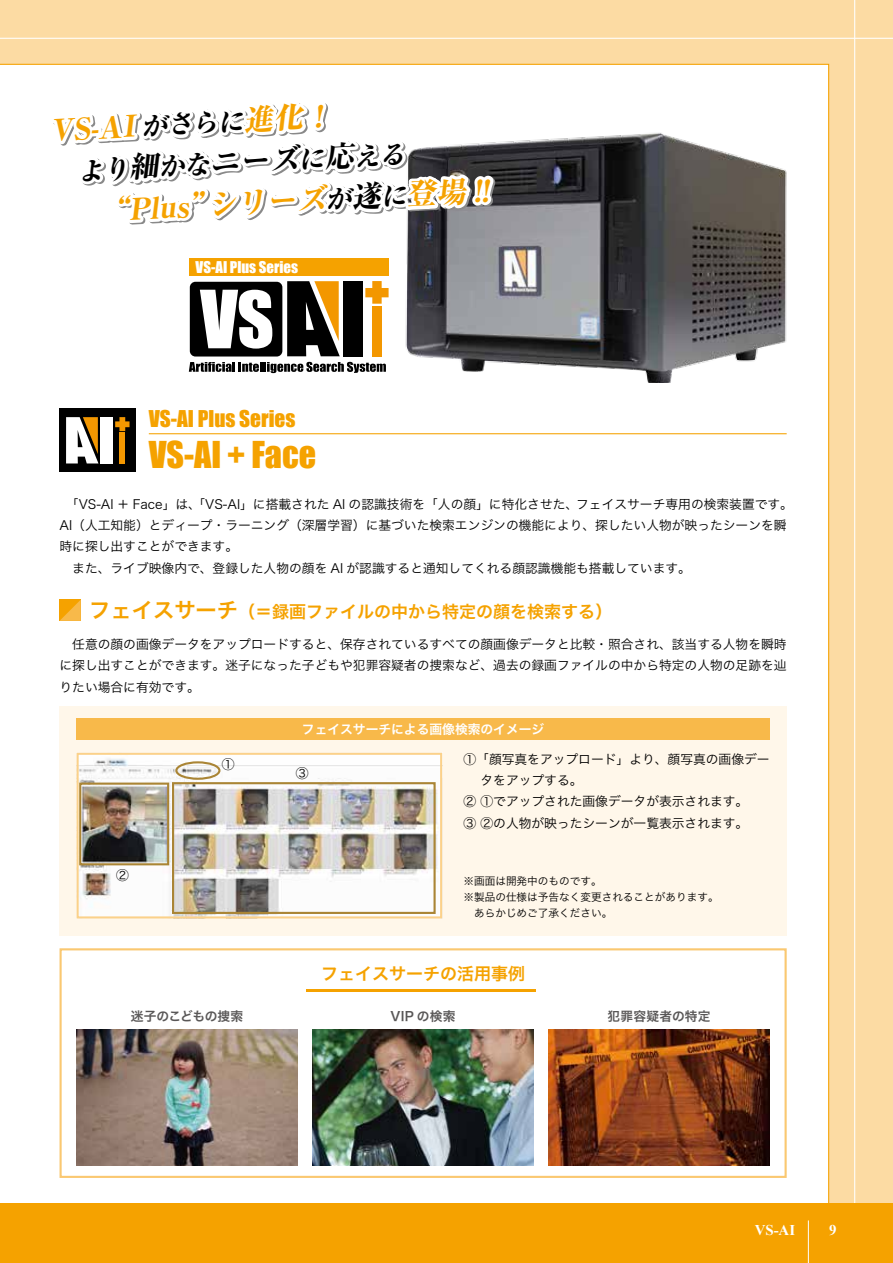
<style>
.page{position:relative;width:893px;height:1263px;background:#fff}
.page>*{position:absolute;margin:0;border:0;box-sizing:border-box;transform-origin:0 0}
.t1{font:34.05px "Impact";color:#f5a200}
.t2{font:italic 800 29.7px "Ryumin Pro";color:#f5a200}
.t3{font:italic 800 25.5px "Ryumin Pro";color:#000}
.t4{font:21.3px "Impact";color:#f5a200}
.t5{font:16.95px "Hira Kaku Pro W6";color:#f5a200}
.t6{font:14.85px "Impact";color:#fff}
.t7{font:700 14.85px "Times New Roman";color:#fff}
.t8{font:12.75px/21.3px "Hira Kaku Pro W3";color:#000}
.t9{font:12.75px "Hira Kaku Pro W6";color:#fff}
.t10{font:12.75px "Hira Kaku Pro W6";letter-spacing:.005em;color:#595757}
.t11{font:12.75px "Hira Kaku Pro W6";letter-spacing:-.02em;color:#595757}
.t12{font:10.65px/15.9px "Hira Kaku Pro W3";color:#000}
.s1{font-size:25.5px;color:#000}
.s2{font-size:29.7px}
.s3{color:#000}
.s4{font-size:21.3px}
</style>
<div class="page">
<div style="left:0;top:0;width:893px;height:1203px;background:#fcdba3"></div>
<hr style="left:0;top:38px;width:893px;height:1px;background:#fff">
<hr style="left:854px;top:0;width:1px;height:1203px;background:#fff">
<div style="left:0;top:63px;width:830px;height:1140px;background:#fff"></div>
<div style="left:60px;top:706px;width:727px;height:229px;background:#fff7ea"></div>
<svg style="left:189px;top:362px;width:194px;height:11px;background:#717171"></svg>
<img style="left:383px;top:111px;width:408px;height:272px">
<img style="left:80px;top:756px;width:359px;height:159px">
<div style="left:77px;top:753px;width:365px;height:165px;border:2px solid #fbd18a"></div>
<div style="left:79px;top:782px;width:90px;height:83px;border:2px solid #aa8535"></div>
<div style="left:172px;top:782px;width:264px;height:132px;border:2px solid #aa8535"></div>
<div style="left:0;top:1203px;width:893px;height:60px;background:#f5a200"></div>
<hr style="left:808px;top:1220px;width:1px;height:43px;background:#fff">
<div style="left:175px;top:761px;width:45px;height:19px;border:2px solid #aa8535;border-radius:50%"></div>
<div style="left:60px;top:948px;width:727px;height:230px;background:#fff;border:2px solid #fac871"></div>
<hr style="left:306px;top:990px;width:230px;height:2px;background:#f5a200">
<img style="left:77px;top:1029px;width:221px;height:136px">
<img style="left:313px;top:1029px;width:221px;height:136px">
<img style="left:549px;top:1029px;width:221px;height:136px">
<svg style="left:60px;top:600px;width:21px;height:21px"></svg>
<hr style="left:149px;top:433px;width:638px;height:1px;background:#f5a200">
<div style="left:60px;top:408px;width:76px;height:64px;background:#000"></div>
<div style="left:101px;top:417px;width:12px;height:46px;background:#fff"></div>
<svg style="left:66px;top:417px;width:32px;height:46px"></svg>
<div style="left:119px;top:433px;width:6px;height:31px;background:#f39700"></div>
<svg style="left:115px;top:417px;width:15px;height:14px"></svg>
<svg style="left:47px;top:37px;width:452px;height:319px;background:#dcd6cc"></svg>
<div style="left:77px;top:719px;width:693px;height:21px;background:#f8b94a"></div>
<h2 class="t2" style="left:49px;top:107px;width:284px;rotate:-3deg">VS-AI <span class="s1">がさらに</span>進化！</h2>
<h3 class="t3" style="left:52px;top:152px;width:354px;rotate:-3deg">　より<span class="s2">細</span>かな<span class="s2">ニーズ</span>に<span class="s2">応</span>える</h3>
<h2 class="t2" style="left:53px;top:189px;width:436px;rotate:-3deg">　　“Plus”シリーズ<span class="s1">が</span><span class="s3">遂</span><span class="s1">に</span>登場 !!</h2>
<p class="t6" style="left:196px;top:256px;width:104px">VS-AI Plus Series</p>
<h3 class="t4" style="left:149px;top:402px;width:148px">VS-AI Plus Series</h3>
<h1 class="t1" style="left:149px;top:429px;width:169px">VS-AI + Face</h1>
<p class="t8" style="left:60px;top:492px;width:735px">　「VS-AI ＋ Face」は、「VS-AI」に搭載された AI の認識技術を「人の顔」に特化させた、フェイスサーチ専用の検索装置です。AI（人工知能）とディープ・ラーニング（深層学習）に基づいた検索エンジンの機能により、探したい人物が映ったシーンを瞬時に探し出すことができます。<br>　また、ライブ映像内で、登録した人物の顔を AI が認識すると通知してくれる顔認識機能も搭載しています。</p>
<h3 class="t5" style="left:89px;top:596px;width:524px"><span class="s4">フェイスサーチ</span>（＝録画ファイルの中から特定の顔を検索する）</h3>
<p class="t8" style="left:60px;top:633px;width:729px;text-align:justify">　任意の顔の画像データをアップロードすると、保存されているすべての顔画像データと比較・照合され、該当する人物を瞬時に探し出すことができます。迷子になった子どもや犯罪容疑者の捜索など、過去の録画ファイルの中から特定の人物の足跡を辿りたい場合に有効です。</p>
<p class="t8" style="left:116px;top:863px;width:14px">②</p>
<p class="t8" style="left:222px;top:752px;width:14px">①</p>
<p class="t9" style="left:302px;top:718px;width:244px">フェイスサーチによる画像検索のイメージ</p>
<p class="t8" style="left:296px;top:762px;width:14px">③</p>
<p class="t8" style="left:463px;top:747px;width:308px">①「顔写真をアップロード」より、顔写真の画像デー</p>
<p class="t8" style="left:480px;top:769px;width:104px">タをアップする。</p>
<p class="t8" style="left:463px;top:790px;width:286px">② ①でアップされた画像データが表示されます。</p>
<p class="t8" style="left:463px;top:811px;width:286px">③ ②の人物が映ったシーンが一覧表示されます。</p>
<p class="t12" style="left:463px;top:873px;width:257px">※画面は開発中のものです。<br>※製品の仕様は予告なく変更されることがあります。　あらかじめご了承ください。</p>
<h3 class="t5" style="left:321px;top:958px;width:206px">フェイスサーチの活用事例</h3>
<p class="t11" style="left:131px;top:1005px;width:114px">迷子のこどもの捜索</p>
<p class="t10" style="left:391px;top:1005px;width:66px">VIP の検索</p>
<p class="t10" style="left:608px;top:1005px;width:104px">犯罪容疑者の特定</p>
<p class="t7" style="left:755px;top:1220px;width:42px">VS-AI</p>
<p class="t7" style="left:829px;top:1220px;width:9px">9</p>
</div>
